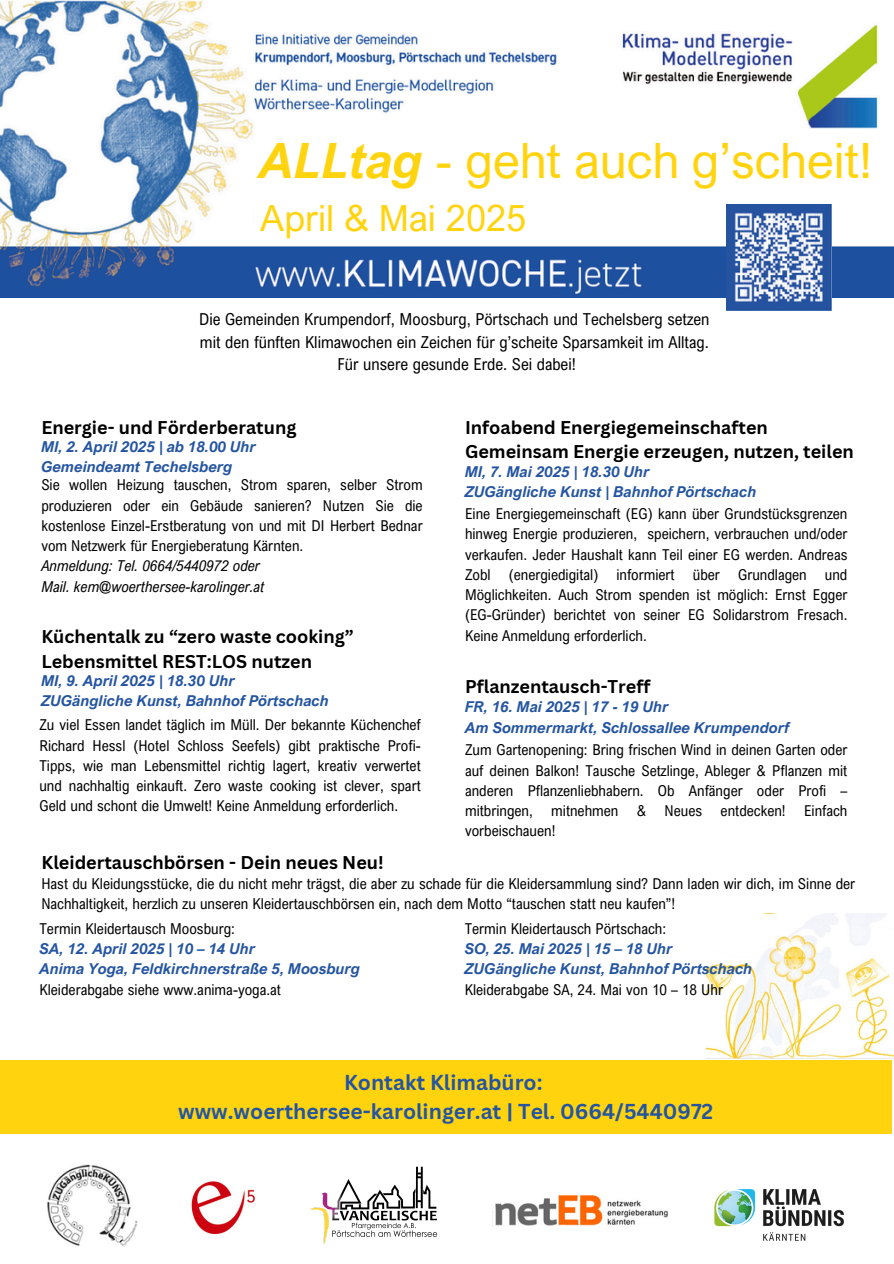
<style>
.page{position:relative;width:894px;height:1264px;background:#fff}
.page>*{position:absolute;margin:0;border:0;box-sizing:border-box;transform-origin:0 0}
.t1{font:48.75px "Arial Nova";color:#ffd40f}
.t2{font:36.15px "Arial Nova";color:#ffd40f}
.t3{font:700 21px/29.2px "Canva Sans";color:#2555a1;text-align:center}
.t4{font:700 18px/24.8px "Canva Sans";color:#000}
.t5{font:16.5px/22.5px "Arial Nova Cond";color:#000;text-align:center}
.t6{font:15px/20.2px "Arial Nova Cond";color:#000;text-align:justify}
.t7{font:italic 700 15px/20.2px "Arial Nova";color:#2555a1}
.t8{font:italic 15px "Arial Nova Cond";color:#000}
.s1{font-weight:700;font-style:italic}
</style>
<div class="page">
<img style="left:0;top:0;width:893px;height:297px">
<div style="left:253px;top:129px;width:640px;height:113px;background:#fff"></div>
<img style="left:310px;top:1166px;width:128px;height:78px">
<img style="left:191px;top:1181px;width:64px;height:54px">
<img style="left:47px;top:1164px;width:91px;height:82px">
<img style="left:714px;top:1189px;width:129px;height:51px">
<img style="left:492px;top:1195px;width:176px;height:31px">
<div style="left:0;top:1060px;width:891px;height:73px;background:#ffd40f"></div>
<img style="left:706px;top:913px;width:187px;height:145px">
<img style="left:725px;top:205px;width:106px;height:105px">
<h1 class="t1" style="left:260px;top:130px;width:613px"><span class="s1">ALLtag</span> - geht auch g’scheit!</h1>
<h1 class="t2" style="left:260px;top:195px;width:267px">April &amp; Mai 2025</h1>
<p class="t5" style="left:199px;top:308px;width:511px">Die Gemeinden Krumpendorf, Moosburg, Pörtschach und Techelsberg setzen mit den fünften Klimawochen ein Zeichen für g’scheite Sparsamkeit im Alltag.<br>Für unsere gesunde Erde. Sei dabei!</p>
<h4 class="t4" style="left:41px;top:414px;width:256px">Energie- und Förderberatung</h4>
<h3 class="t7" style="left:41px;top:436px;width:216px">MI, 2. April 2025 | ab 18.00 Uhr<br>Gemeindeamt Techelsberg</h3>
<h3 class="t6" style="left:41px;top:474px;width:383px">Sie wollen Heizung tauschen, Strom sparen, selber Strom produzieren oder ein Gebäude sanieren? Nutzen Sie die kostenlose Einzel-Erstberatung von und mit DI Herbert Bednar vom Netzwerk für Energieberatung Kärnten.</h3>
<h5 class="t8" style="left:41px;top:556px;width:220px">Anmeldung: Tel. 0664/5440972 oder</h5>
<h5 class="t8" style="left:41px;top:577px;width:224px">Mail. kem@woerthersee-karolinger.at</h5>
<p class="t4" style="left:41px;top:623px;width:314px">Küchentalk zu “zero waste cooking”<br>Lebensmittel REST:LOS nutzen</p>
<p class="t7" style="left:41px;top:670px;width:289px">MI, 9. April 2025 | 18.30 Uhr<br>ZUGängliche Kunst, Bahnhof Pörtschach</p>
<p class="t6" style="left:39px;top:714px;width:383px">Zu viel Essen landet täglich im Müll. Der bekannte Küchenchef Richard Hessl (Hotel Schloss Seefels) gibt praktische Profi-Tipps, wie man Lebensmittel richtig lagert, kreativ verwertet und nachhaltig einkauft. Zero waste cooking ist clever, spart Geld und schont die Umwelt! Keine Anmeldung erforderlich.</p>
<h5 class="t4" style="left:465px;top:414px;width:390px">Infoabend Energiegemeinschaften<br>Gemeinsam Energie erzeugen, nutzen, teilen</h5>
<h3 class="t7" style="left:465px;top:461px;width:293px">MI, 7. Mai 2025 | 18.30 Uhr<br>ZUGängliche Kunst | Bahnhof Pörtschach</h3>
<h5 class="t6" style="left:465px;top:503px;width:384px">Eine Energiegemeinschaft (EG) kann über Grundstücksgrenzen hinweg Energie produzieren, speichern, verbrauchen und/oder verkaufen. Jeder Haushalt kann Teil einer EG werden. Andreas Zobl (energiedigital) informiert über Grundlagen und Möglichkeiten. Auch Strom spenden ist möglich: Ernst Egger (EG-Gründer) berichtet von seiner EG Solidarstrom Fresach.<br>Keine Anmeldung erforderlich.</h5>
<p class="t4" style="left:465px;top:673px;width:187px">Pflanzentausch-Treff</p>
<p class="t7" style="left:465px;top:696px;width:326px">FR, 16. Mai 2025 | 17 - 19 Uhr<br>Am Sommermarkt, Schlossallee Krumpendorf</p>
<h3 class="t6" style="left:465px;top:739px;width:384px">Zum Gartenopening: Bring frischen Wind in deinen Garten oder auf deinen Balkon! Tausche Setzlinge, Ableger &amp; Pflanzen mit anderen Pflanzenliebhabern. Ob Anfänger oder Profi – mitbringen, mitnehmen &amp; Neues entdecken! Einfach vorbeischauen!</h3>
<p class="t4" style="left:41px;top:849px;width:344px">Kleidertauschbörsen - Dein neues Neu!</p>
<h3 class="t6" style="left:41px;top:872px;width:815px">Hast du Kleidungsstücke, die du nicht mehr trägst, die aber zu schade für die Kleidersammlung sind? Dann laden wir dich, im Sinne der<br>Nachhaltigkeit, herzlich zu unseren Kleidertauschbörsen ein, nach dem Motto “tauschen statt neu kaufen”!</h3>
<p class="t6" style="left:39px;top:917px;width:197px">Termin Kleidertausch Moosburg:</p>
<p class="t7" style="left:39px;top:938px;width:217px">SA, 12. April 2025 | 10 – 14 Uhr</p>
<p class="t7" style="left:39px;top:958px;width:322px">Anima Yoga, Feldkirchnerstraße 5, Moosburg</p>
<p class="t6" style="left:39px;top:978px;width:243px">Kleiderabgabe siehe www.anima-yoga.at</p>
<p class="t6" style="left:464px;top:917px;width:203px">Termin Kleidertausch Pörtschach:</p>
<p class="t7" style="left:464px;top:938px;width:209px">SO, 25. Mai 2025 | 15 – 18 Uhr</p>
<p class="t7" style="left:464px;top:958px;width:289px">ZUGängliche Kunst, Bahnhof Pörtschach</p>
<p class="t6" style="left:464px;top:978px;width:260px">Kleiderabgabe SA, 24. Mai von 10 – 18 Uhr</p>
<p class="t3" style="left:178px;top:1066px;width:536px">Kontakt Klimabüro:<br>www.woerthersee-karolinger.at | Tel. 0664/5440972</p>
</div>
